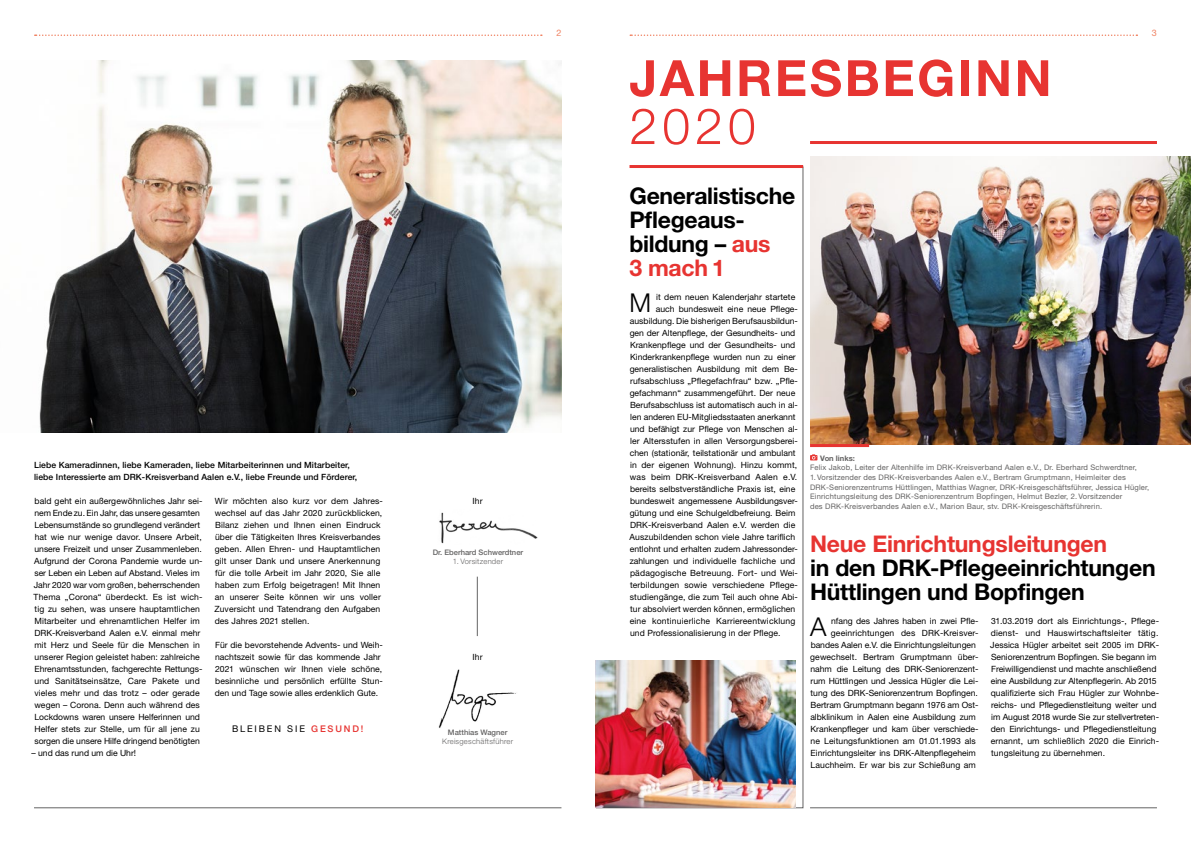
<style>
.page{position:relative;width:1191px;height:842px;background:#fff}
.page>*{position:absolute;margin:0;border:0;box-sizing:border-box;transform-origin:0 0}
.t1{font:700 50px "Helvetica Neue";letter-spacing:.05em;color:#e73431}
.t2{font:300 50px "Helvetica Neue";color:#e73431}
.t3{font:300 26px "Helvetica Neue LT Pro";color:#000}
.t4{font:700 23px/24px "Helvetica Neue LT Pro";letter-spacing:-.01em;color:#000}
.t5{font:700 23px "Helvetica Neue LT Pro";letter-spacing:-.01em;color:#e73431}
.t6{font:9.2px "Helvetica Neue LT Pro";letter-spacing:.2em;color:#000}
.t7{font:9px "Helvetica Neue LT Pro";color:#f08262}
.t8{font:8.6px/12px "Helvetica Neue LT Pro";letter-spacing:.005em;color:#000}
.t9{font:500 8.6px/12px "Helvetica Neue LT Pro";letter-spacing:.01em;color:#000}
.t10{font:7.6px/9.6px "Helvetica Neue LT Pro";letter-spacing:.02em;color:#646363}
.t11{font:500 7.6px "Helvetica Neue LT Pro";color:#646363}
.t12{font:300 7.6px "Helvetica Neue LT Pro";letter-spacing:.03em;color:#646363}
.t13{font:700 7.6px "Helvetica Neue LT Pro";color:#646363}
.s1{font-weight:500;color:#e73431}
.s2{color:#e73431}
</style>
<div class="page">
<svg style="left:35px;top:35px;width:507px;height:1px"></svg>
<svg style="left:630px;top:35px;width:507px;height:1px"></svg>
<hr style="left:34px;top:808px;width:527px;height:1px;background:#646363">
<hr style="left:810px;top:808px;width:347px;height:1px;background:#646363">
<img style="left:438px;top:669px;width:78px;height:59px">
<svg style="left:595px;top:168px;width:208px;height:640px"></svg>
<hr style="left:477px;top:577px;width:1px;height:59px;background:#646363">
<img style="left:39px;top:60px;width:522px;height:372px">
<img style="left:439px;top:512px;width:99px;height:32px">
<img style="left:810px;top:156px;width:381px;height:288px">
<hr style="left:810px;top:444px;width:59px;height:3px;background:#e73431">
<svg style="left:810px;top:454px;width:7px;height:6px"></svg>
<hr style="left:629px;top:165px;width:174px;height:3px;background:#e73431">
<hr style="left:810px;top:141px;width:347px;height:3px;background:#e73431">
<img style="left:596px;top:660px;width:200px;height:148px">
<p class="t9" style="left:34px;top:459px;width:325px">Liebe Kameradinnen, liebe Kameraden, liebe Mitarbeiterinnen und Mitarbeiter, liebe Interessierte am DRK-Kreisverband Aalen e.V., liebe Freunde und Förderer,</p>
<p class="t8" style="left:34px;top:495px;width:170px">bald geht ein außergewöhnliches Jahr sei&shy;nem Ende zu. Ein Jahr, das unsere gesamten Lebensumstände so grundlegend verändert hat wie nur wenige davor. Unsere Arbeit, unsere Freizeit und unser Zusammenleben.<br>Aufgrund der Corona Pandemie wurde un&shy;ser Leben ein Leben auf Abstand. Vieles im Jahr 2020 war vom großen, beherrschenden Thema „Corona“ überdeckt. Es ist wich&shy;tig zu sehen, was unsere hauptamtlichen Mitarbeiter und ehrenamtlichen Helfer im DRK-Kreisverband Aalen e.V. einmal mehr mit Herz und Seele für die Menschen in unserer Region geleistet haben: zahlreiche Ehrenamtsstunden, fachgerechte Rettungs&shy;und Sanitätseinsätze, Care Pakete und vieles mehr und das trotz – oder gerade wegen – Corona. Denn auch während des Lockdowns waren unsere Helferinnen und Helfer stets zur Stelle, um für all jene zu sorgen die unsere Hilfe dringend benötigten</p>
<p class="t8" style="left:31px;top:747px;width:106px">– und das rund um die Uhr!</p>
<p class="t8" style="left:214px;top:495px;width:170px">Wir möchten also kurz vor dem Jahres&shy;wechsel auf das Jahr 2020 zurückblicken, Bilanz ziehen und Ihnen einen Eindruck über die Tätigkeiten Ihres Kreisverbandes geben. Allen Ehren- und Hauptamtlichen gilt unser Dank und unsere Anerkennung für die tolle Arbeit im Jahr 2020, Sie alle haben zum Erfolg beigetragen! Mit Ihnen an unserer Seite können wir uns voller Zuversicht und Tatendrang den Aufgaben des Jahres 2021 stellen.</p>
<p class="t8" style="left:215px;top:639px;width:170px">Für die bevorstehende Advents- und Weih&shy;nachtszeit sowie für das kommende Jahr 2021 wünschen wir Ihnen viele schöne, besinnliche und persönlich erfüllte Stun&shy;den und Tage sowie alles erdenklich Gute.</p>
<p class="t6" style="left:232px;top:723px;width:133px">BLEIBEN SIE <span class="s1">GESUND!</span></p>
<p class="t8" style="left:472px;top:495px;width:12px">Ihr</p>
<p class="t11" style="left:433px;top:547px;width:92px">Dr. Eberhard Schwerdtner</p>
<p class="t12" style="left:453px;top:557px;width:52px">1. Vorsitzender</p>
<p class="t8" style="left:472px;top:651px;width:12px">Ihr</p>
<p class="t11" style="left:448px;top:727px;width:61px">Matthias Wagner</p>
<p class="t12" style="left:442px;top:737px;width:72px">Kreisgeschäftsführer</p>
<p class="t7" style="left:556px;top:27px;width:7px">2</p>
<p class="t7" style="left:1152px;top:27px;width:7px">3</p>
<h1 class="t1" style="left:629px;top:39px;width:423px">JAHRESBEGINN</h1>
<h1 class="t2" style="left:629px;top:86px;width:128px">2020</h1>
<h3 class="t4" style="left:629px;top:183px;width:167px">Generalistische<br>Pflegeaus&shy;bildung – <span class="s2">aus<br>3 mach 1</span></h3>
<h2 class="t3" style="left:629px;top:287px;width:23px">M</h2>
<p class="t8" style="left:656px;top:291px;width:141px">it dem neuen Kalenderjahr startete</p>
<p class="t8" style="left:656px;top:303px;width:144px">auch bundesweit eine neue Pflege-</p>
<p class="t8" style="left:630px;top:315px;width:170px">ausbildung. Die bisherigen Berufsausbildun-</p>
<p class="t8" style="left:629px;top:327px;width:167px">gen der Altenpflege, der Gesundheits- und</p>
<p class="t8" style="left:630px;top:339px;width:167px">Krankenpflege und der Gesundheits- und</p>
<p class="t8" style="left:630px;top:351px;width:167px">Kinderkrankenpflege wurden nun zu einer</p>
<p class="t8" style="left:629px;top:363px;width:170px">generalistischen Ausbildung mit dem Be-</p>
<p class="t8" style="left:630px;top:375px;width:169px">rufsabschluss „Pflegefachfrau“ bzw. „Pfle-</p>
<p class="t8" style="left:629px;top:387px;width:167px">gefachmann“ zusammengeführt. Der neue</p>
<p class="t8" style="left:630px;top:399px;width:169px">Berufsabschluss ist automatisch auch in al-</p>
<p class="t8" style="left:630px;top:411px;width:167px">len anderen EU-Mitgliedsstaaten anerkannt</p>
<p class="t8" style="left:630px;top:423px;width:169px">und befähigt zur Pflege von Menschen al-</p>
<p class="t8" style="left:630px;top:435px;width:169px">ler Altersstufen in allen Versorgungsberei-</p>
<p class="t8" style="left:629px;top:447px;width:167px">chen (stationär, teilstationär und ambulant</p>
<p class="t8" style="left:630px;top:459px;width:169px">in der eigenen Wohnung). Hinzu kommt,</p>
<p class="t8" style="left:630px;top:471px;width:169px">was beim DRK-Kreisverband Aalen e.V.</p>
<p class="t8" style="left:630px;top:483px;width:167px">bereits selbstverständliche Praxis ist, eine</p>
<p class="t8" style="left:630px;top:495px;width:169px">bundesweit angemessene Ausbildungsver-</p>
<p class="t8" style="left:629px;top:507px;width:167px">gütung und eine Schulgeldbefreiung. Beim</p>
<p class="t8" style="left:630px;top:519px;width:167px">DRK-Kreisverband Aalen e.V. werden die</p>
<p class="t8" style="left:629px;top:531px;width:167px">Auszubildenden schon viele Jahre tariflich</p>
<p class="t8" style="left:629px;top:543px;width:170px">entlohnt und erhalten zudem Jahressonder-</p>
<p class="t8" style="left:629px;top:555px;width:167px">zahlungen und individuelle fachliche und</p>
<p class="t8" style="left:630px;top:567px;width:169px">pädagogische Betreuung. Fort- und Wei-</p>
<p class="t8" style="left:630px;top:579px;width:169px">terbildungen sowie verschiedene Pflege-</p>
<p class="t8" style="left:630px;top:591px;width:169px">studiengänge, die zum Teil auch ohne Abi-</p>
<p class="t8" style="left:630px;top:603px;width:167px">tur absolviert werden können, ermöglichen</p>
<p class="t8" style="left:629px;top:615px;width:167px">eine kontinuierliche Karriereentwicklung</p>
<p class="t8" style="left:630px;top:627px;width:152px">und Professionalisierung in der Pflege.</p>
<p class="t13" style="left:820px;top:453px;width:36px">Von links:</p>
<p class="t10" style="left:810px;top:463px;width:328px">Felix Jakob, Leiter der Altenhilfe im DRK-Kreisverband Aalen e.V., Dr. Eberhard Schwerdtner,</p>
<p class="t10" style="left:810px;top:472px;width:340px">1. Vorsitzender des DRK-Kreisverbandes Aalen e.V., Bertram Grumptmann, Heimleiter des DRK-Seniorenzentrums Hüttlingen, Matthias Wagner, DRK-Kreisgeschäftsführer, Jessica Hügler, Einrichtungsleitung des DRK-Seniorenzentrum Bopfingen, Helmut Bezler, 2. Vorsitzender<br>des DRK-Kreisverbandes Aalen e.V., Marion Baur, stv. DRK-Kreisgeschäftsführerin.</p>
<h3 class="t5" style="left:810px;top:530px;width:299px">Neue Einrichtungsleitungen</h3>
<h3 class="t4" style="left:810px;top:555px;width:347px">in den DRK-Pflegeeinrichtungen<br>Hüttlingen und Bopfingen</h3>
<p class="t8" style="left:810px;top:615px;width:170px;text-align:right">nfang des Jahres haben in zwei Pfle&shy;geeinrichtungen des DRK-Kreisver&shy;bandes Aalen e.V. die Einrichtungsleitungen gewechselt. Bertram Grumptmann über&shy;nahm die Leitung des DRK-Seniorenzent&shy;rum Hüttlingen und Jessica Hügler die Lei&shy;tung des DRK-Seniorenzentrum Bopfingen.<br>Bertram Grumptmann begann 1976 am Ost&shy;albklinikum in Aalen eine Ausbildung zum Krankenpfleger und kam über verschiede&shy;ne Leitungsfunktionen am 01.01.1993 als Einrichtungsleiter ins DRK-Altenpflegeheim Lauchheim. Er war bis zur Schießung am</p>
<h2 class="t3" style="left:810px;top:611px;width:18px">A</h2>
<p class="t8" style="left:990px;top:615px;width:170px">31.03.2019 dort als Einrichtungs-, Pflege&shy;dienst- und Hauswirtschaftsleiter tätig.<br>Jessica Hügler arbeitet seit 2005 im DRK-Seniorenzentrum Bopfingen. Sie begann im Freiwilligendienst und machte anschließend eine Ausbildung zur Altenpflegerin. Ab 2015 qualifizierte sich Frau Hügler zur Wohnbe&shy;reichs- und Pflegedienstleitung weiter und im August 2018 wurde Sie zur stellvertreten&shy;den Einrichtungs- und Pflegedienstleitung ernannt, um schließlich 2020 die Einrich&shy;tungsleitung zu übernehmen.</p>
</div>
